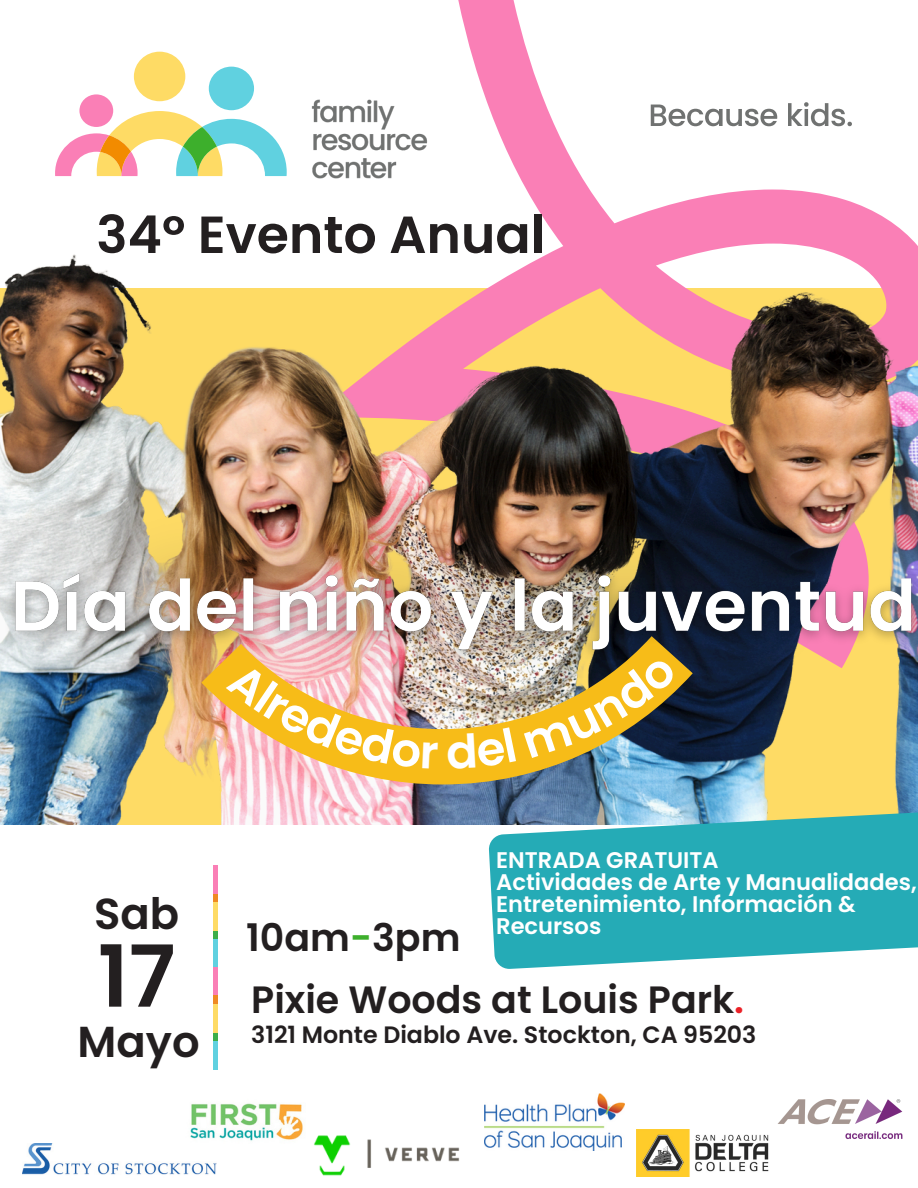
<style>
.page{position:relative;width:918px;height:1188px;background:#fff}
.page>*{position:absolute;margin:0;border:0;box-sizing:border-box;transform-origin:0 0}
.t1{font:600 85.5px "Poppins";color:#231f20}
.t2{font:600 52.05px "Poppins";color:#231f20}
.t3{font:600 43.35px "Poppins";color:#231f20}
.t4{font:600 37.95px "Poppins";color:#231f20}
.t5{font:600 23.7px "Poppins";color:#231f20}
.t6{font:600 22.65px/21.9px "Poppins";color:#fff}
.s1{color:#3daf2c}
.s2{color:#eb2127}
</style>
<div class="page">
<svg style="left:458px;top:0;width:204px;height:110px"></svg>
<img style="left:0;top:110px;width:918px;height:714px">
<div style="left:134px;top:52px;width:51px;height:49px;background:#fedb65;border-radius:50%"></div>
<div style="left:209px;top:67px;width:45px;height:43px;background:#60d1e0;border-radius:50%"></div>
<svg style="left:55px;top:111px;width:232px;height:65px"></svg>
<div style="left:79px;top:94px;width:34px;height:33px;background:#fa7fb6;border-radius:50%"></div>
<img style="left:305px;top:99px;width:129px;height:86px">
<svg style="left:489px;top:812px;width:429px;height:157px;background:#3eb2bc"></svg>
<svg style="left:651px;top:105px;width:126px;height:21px"></svg>
<svg style="left:788px;top:102px;width:64px;height:24px"></svg>
<img style="left:57px;top:469px;width:805px;height:292px">
<img style="left:201px;top:671px;width:492px;height:113px">
<div style="left:213px;top:866px;width:5px;height:28px;background:#fa7fb6"></div>
<div style="left:213px;top:894px;width:5px;height:9px;background:#ef8a22"></div>
<div style="left:213px;top:931px;width:5px;height:9px;background:#3cae49"></div>
<div style="left:213px;top:903px;width:5px;height:28px;background:#fedb65"></div>
<div style="left:213px;top:940px;width:5px;height:28px;background:#60d1e0"></div>
<div style="left:213px;top:968px;width:5px;height:28px;background:#fa7fb6"></div>
<div style="left:213px;top:996px;width:5px;height:9px;background:#ef8a22"></div>
<div style="left:213px;top:1033px;width:5px;height:8px;background:#3cae49"></div>
<div style="left:213px;top:1005px;width:5px;height:28px;background:#fedb65"></div>
<div style="left:213px;top:1041px;width:5px;height:29px;background:#60d1e0"></div>
<img style="left:0;top:556px;width:918px;height:115px">
<img style="left:777px;top:1100px;width:126px;height:39px">
<img style="left:637px;top:1129px;width:132px;height:47px">
<img style="left:314px;top:1135px;width:146px;height:41px">
<img style="left:485px;top:1094px;width:139px;height:56px">
<img style="left:190px;top:1103px;width:113px;height:38px">
<img style="left:22px;top:1143px;width:195px;height:32px">
<img style="left:226px;top:662px;width:212px;height:107px">
<div style="left:447px;top:727px;width:69px;height:42px;background:#f7bc18"></div>
<img style="left:524px;top:656px;width:154px;height:102px">
<p class="t2" style="left:96px;top:198px;width:450px">34º Evento Anual</p>
<p class="t3" style="left:94px;top:884px;width:87px">Sab</p>
<p class="t1" style="left:98px;top:917px;width:79px">17</p>
<p class="t3" style="left:78px;top:1012px;width:124px">Mayo</p>
<p class="t6" style="left:496px;top:849px;width:224px">ENTRADA GRATUITA</p>
<p class="t6" style="left:496px;top:871px;width:422px">Actividades de Arte y Manualidades,</p>
<p class="t6" style="left:496px;top:893px;width:361px">Entretenimiento, Información &amp;<br>Recursos</p>
<p class="t4" style="left:246px;top:911px;width:216px">10am<span class="s1">-</span>3pm</p>
<p class="t4" style="left:251px;top:973px;width:494px">Pixie Woods at Louis Park<span class="s2">.</span></p>
<h2 class="t5" style="left:251px;top:1019px;width:507px">3121 Monte Diablo Ave. Stockton, CA 95203</h2>
</div>
